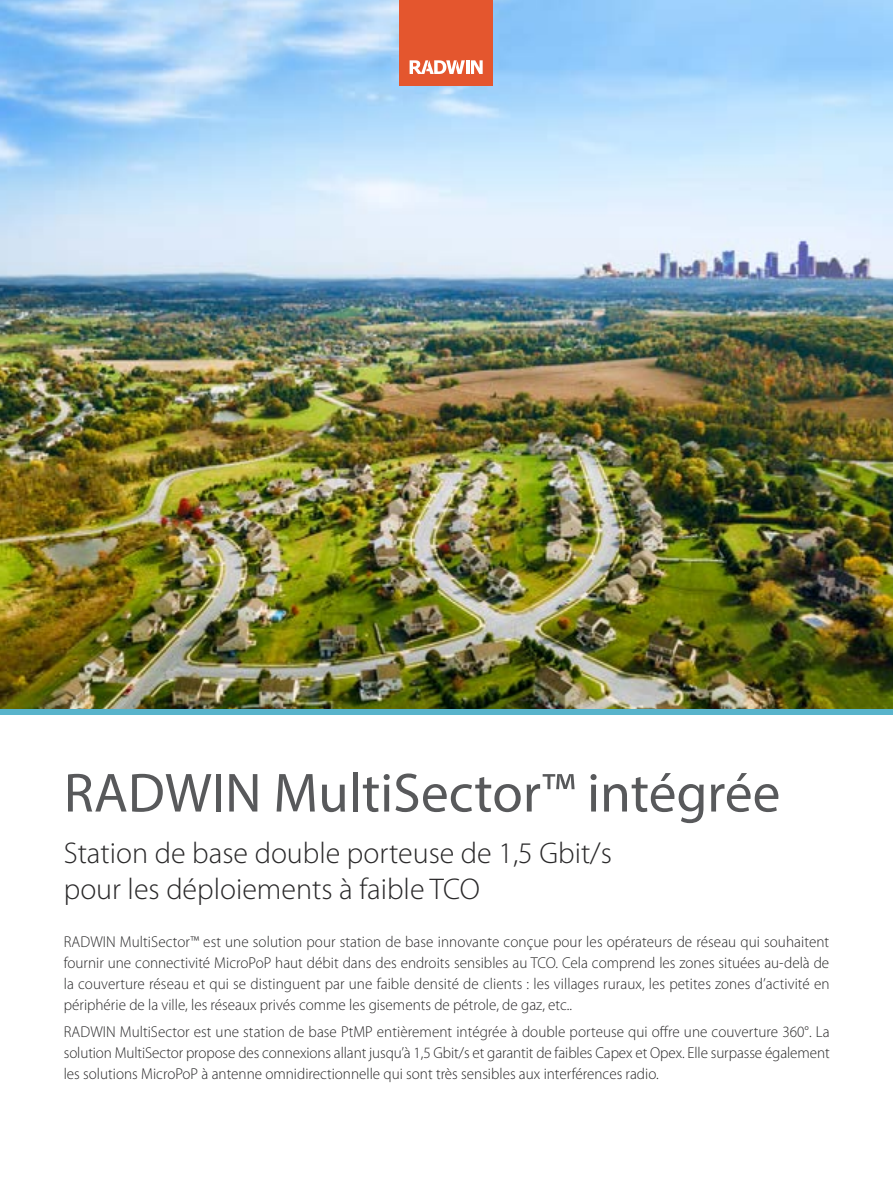
<style>
.page{position:relative;width:893px;height:1191px;background:#fff}
.page>*{position:absolute;margin:0;border:0;box-sizing:border-box;transform-origin:0 0}
.t1{font:55.5px "Myriad Pro";color:#58595b}
.t2{font:300 30px/36px "Myriad Pro";color:#292829}
.t3{font:300 15.75px/21px "Myriad Pro";color:#292829;text-align:justify;scale:.96 1}
</style>
<div class="page">
<img style="left:0;top:0;width:893px;height:710px">
<div style="left:399px;top:0;width:94px;height:85px;background:#e4562e"></div>
<hr style="left:466px;top:60px;width:3px;height:14px;background:#fff">
<svg style="left:471px;top:60px;width:12px;height:14px"></svg>
<svg style="left:410px;top:60px;width:55px;height:14px"></svg>
<div style="left:0;top:710px;width:893px;height:5px;background:#58b4cb"></div>
<h1 class="t1" style="left:64px;top:758px;width:718px">RADWIN MultiSector™ intégrée</h1>
<h2 class="t2" style="left:64px;top:834px;width:550px">Station de base double porteuse de 1,5 Gbit/s pour les déploiements à faible TCO</h2>
<p class="t3" style="left:64px;top:931px;width:799px">RADWIN MultiSector™ est une solution pour station de base innovante conçue pour les opérateurs de réseau qui souhaitent fournir une connectivité MicroPoP haut débit dans des endroits sensibles au TCO. Cela comprend les zones situées au-delà de la couverture réseau et qui se distinguent par une faible densité de clients : les villages ruraux, les petites zones d’activité en périphérie de la ville, les réseaux privés comme les gisements de pétrole, de gaz, etc..</p>
<p class="t3" style="left:64px;top:1021px;width:799px">RADWIN MultiSector est une station de base PtMP entièrement intégrée à double porteuse qui offre une couverture 360°. La solution MultiSector propose des connexions allant jusqu’à 1,5 Gbit/s et garantit de faibles Capex et Opex. Elle surpasse également les solutions MicroPoP à antenne omnidirectionnelle qui sont très sensibles aux interférences radio.</p>
</div>
